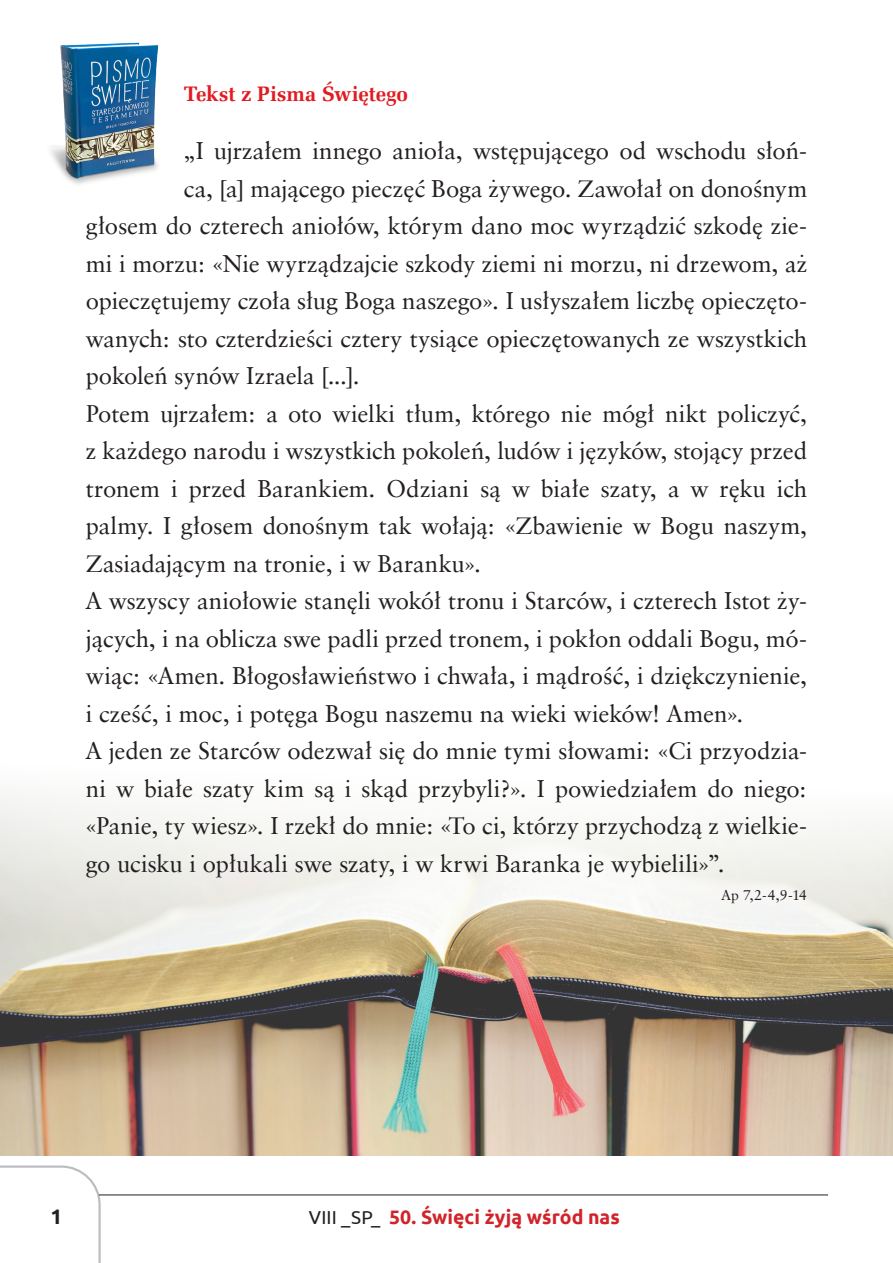
<style>
.page{position:relative;width:893px;height:1263px;background:#fff}
.page>*{position:absolute;margin:0;border:0;box-sizing:border-box;transform-origin:0 0}
.t1{font:24px "Class Garmnd EU Normal";color:#231f20}
.t2{font:700 21px "Zapf Ellipt EU";letter-spacing:-.005em;color:#e21a21}
.t3{font:700 21px "Ubuntu";color:#231f20}
.t4{font:700 19.5px "Ubuntu";color:#d1232a}
.t5{font:14.25px "Class Garmnd EU Normal";color:#231f20}
.s1{font-weight:400;font-size:18.75px;color:#231f20}
</style>
<div class="page">
<svg style="left:0;top:1165px;width:101px;height:98px"></svg>
<hr style="left:99px;top:1195px;width:729px;height:1px;background:#231f20">
<img style="left:50px;top:42px;width:109px;height:142px">
<img style="left:0;top:796px;width:893px;height:360px">
<p class="t2" style="left:184px;top:80px;width:225px">Tekst z Pisma Świętego</p>
<p class="t1" style="left:184px;top:136px;width:625px">„I ujrzałem innego anioła, wstępującego od wschodu słoń-</p>
<p class="t1" style="left:184px;top:174px;width:625px">ca, [a] mającego pieczęć Boga żywego. Zawołał on donośnym</p>
<p class="t1" style="left:86px;top:211px;width:723px">głosem do czterech aniołów, którym dano moc wyrządzić szkodę zie-</p>
<p class="t1" style="left:86px;top:249px;width:723px">mi i morzu: «Nie wyrządzajcie szkody ziemi ni morzu, ni drzewom, aż</p>
<p class="t1" style="left:86px;top:286px;width:723px">opieczętujemy czoła sług Boga naszego». I usłyszałem liczbę opieczęto-</p>
<p class="t1" style="left:86px;top:324px;width:723px">wanych: sto czterdzieści cztery tysiące opieczętowanych ze wszystkich</p>
<p class="t1" style="left:86px;top:361px;width:276px">pokoleń synów Izraela [...].</p>
<p class="t1" style="left:86px;top:399px;width:723px">Potem ujrzałem: a oto wielki tłum, którego nie mógł nikt policzyć,</p>
<p class="t1" style="left:86px;top:436px;width:723px">z każdego narodu i wszystkich pokoleń, ludów i języków, stojący przed</p>
<p class="t1" style="left:86px;top:474px;width:723px">tronem i przed Barankiem. Odziani są w białe szaty, a w ręku ich</p>
<p class="t1" style="left:86px;top:511px;width:723px">palmy. I głosem donośnym tak wołają: «Zbawienie w Bogu naszym,</p>
<p class="t1" style="left:86px;top:549px;width:397px">Zasiadającym na tronie, i w Baranku».</p>
<p class="t1" style="left:86px;top:586px;width:723px">A wszyscy aniołowie stanęli wokół tronu i Starców, i czterech Istot ży-</p>
<p class="t1" style="left:86px;top:624px;width:723px">jących, i na oblicza swe padli przed tronem, i pokłon oddali Bogu, mó-</p>
<p class="t1" style="left:86px;top:661px;width:723px">wiąc: «Amen. Błogosławieństwo i chwała, i mądrość, i dziękczynienie,</p>
<p class="t1" style="left:86px;top:699px;width:659px">i cześć, i moc, i potęga Bogu naszemu na wieki wieków! Amen».</p>
<p class="t1" style="left:86px;top:736px;width:723px">A jeden ze Starców odezwał się do mnie tymi słowami: «Ci przyodzia-</p>
<p class="t1" style="left:86px;top:774px;width:723px">ni w białe szaty kim są i skąd przybyli?». I powiedziałem do niego:</p>
<p class="t1" style="left:86px;top:811px;width:723px">«Panie, ty wiesz». I rzekł do mnie: «To ci, którzy przychodzą z wielkie-</p>
<p class="t1" style="left:86px;top:849px;width:640px">go ucisku i opłukali swe szaty, i w krwi Baranka je wybielili»”.</p>
<p class="t5" style="left:721px;top:886px;width:87px">Ap 7,2-4,9-14</p>
<p class="t3" style="left:50px;top:1204px;width:13px">1</p>
<p class="t4" style="left:309px;top:1205px;width:313px"><span class="s1">VIII _SP_</span> 50. Święci żyją wśród nas</p>
</div>
